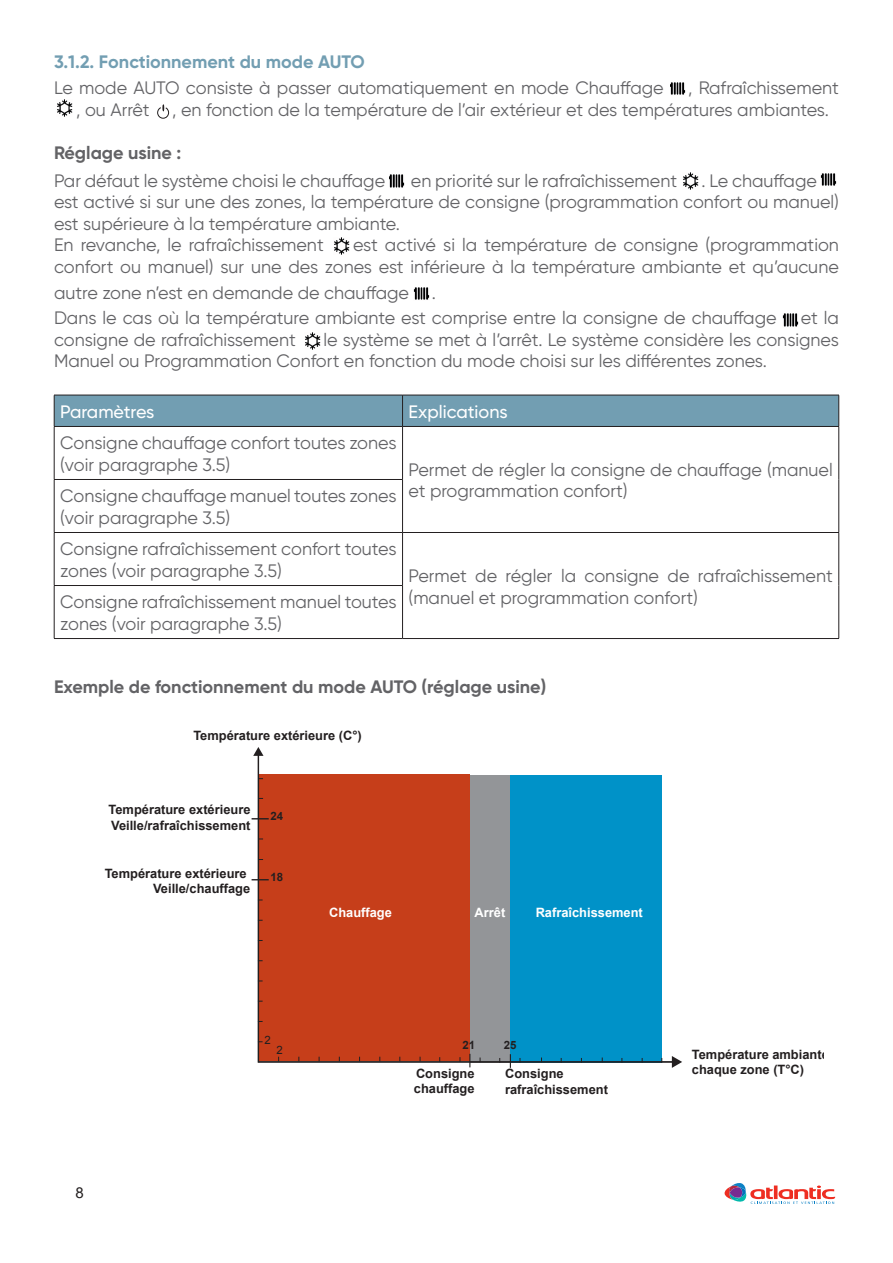
<style>
.page{position:relative;width:893px;height:1263px;background:#fff}
.page>*{position:absolute;margin:0;border:0;box-sizing:border-box;transform-origin:0 0}
.t1{font:18px/21.6px "Gilroy";color:#636366}
.t2{font:700 18px "Gilroy";color:#636366}
.t3{font:700 18px "Gilroy";color:#729eb2}
.t4{font:500 18px "Gilroy";color:#fff}
.t5{font:15px "Arial";color:#231f20}
.t6{font:700 12.9px/15.5px "Arial";color:#231f20}
.t7{font:700 12.9px "Arial";color:#fff}
.t8{font:700 11.4px "Arial";color:#231f20}
.t9{font:11.4px "Arial";color:#231f20}
</style>
<div class="page">
<svg style="left:724px;top:1183px;width:111px;height:21px"></svg>
<img style="left:670px;top:82px;width:16px;height:13px">
<img style="left:57px;top:100px;width:16px;height:17px">
<svg style="left:157px;top:105px;width:12px;height:14px"></svg>
<img style="left:389px;top:175px;width:16px;height:13px">
<img style="left:683px;top:172px;width:16px;height:18px">
<img style="left:821px;top:173px;width:16px;height:13px">
<img style="left:334px;top:237px;width:16px;height:17px">
<img style="left:414px;top:287px;width:16px;height:13px">
<img style="left:783px;top:314px;width:16px;height:13px">
<img style="left:305px;top:332px;width:15px;height:18px">
<div style="left:55px;top:396px;width:783px;height:30px;background:#729eb2"></div>
<hr style="left:54px;top:395px;width:349px;height:1px;background:#231f20">
<hr style="left:54px;top:395px;width:1px;height:31px;background:#231f20">
<hr style="left:403px;top:395px;width:436px;height:1px;background:#231f20">
<hr style="left:402px;top:395px;width:1px;height:31px;background:#231f20">
<hr style="left:838px;top:395px;width:1px;height:31px;background:#231f20">
<hr style="left:54px;top:426px;width:349px;height:1px;background:#231f20">
<hr style="left:54px;top:427px;width:1px;height:52px;background:#231f20">
<hr style="left:403px;top:426px;width:436px;height:1px;background:#231f20">
<hr style="left:402px;top:427px;width:1px;height:52px;background:#231f20">
<hr style="left:838px;top:427px;width:1px;height:52px;background:#231f20">
<hr style="left:54px;top:479px;width:349px;height:1px;background:#231f20">
<hr style="left:54px;top:480px;width:1px;height:52px;background:#231f20">
<hr style="left:402px;top:480px;width:1px;height:52px;background:#231f20">
<hr style="left:838px;top:479px;width:1px;height:53px;background:#231f20">
<hr style="left:54px;top:532px;width:349px;height:1px;background:#231f20">
<hr style="left:54px;top:533px;width:1px;height:52px;background:#231f20">
<hr style="left:403px;top:532px;width:436px;height:1px;background:#231f20">
<hr style="left:402px;top:533px;width:1px;height:52px;background:#231f20">
<hr style="left:838px;top:533px;width:1px;height:52px;background:#231f20">
<hr style="left:54px;top:585px;width:349px;height:1px;background:#231f20">
<hr style="left:54px;top:586px;width:1px;height:52px;background:#231f20">
<hr style="left:402px;top:586px;width:1px;height:52px;background:#231f20">
<hr style="left:838px;top:585px;width:1px;height:53px;background:#231f20">
<hr style="left:54px;top:638px;width:349px;height:1px;background:#231f20">
<hr style="left:403px;top:638px;width:436px;height:1px;background:#231f20">
<div style="left:258px;top:774px;width:212px;height:287px;background:#c63e1a"></div>
<div style="left:470px;top:775px;width:41px;height:288px;background:#939598"></div>
<div style="left:510px;top:775px;width:151px;height:288px;background:#0092c8"></div>
<svg style="left:252px;top:879px;width:17px;height:1px"></svg>
<svg style="left:252px;top:818px;width:17px;height:1px"></svg>
<hr style="left:258px;top:1061px;width:416px;height:2px;background:#231f20">
<svg style="left:672px;top:1056px;width:10px;height:12px"></svg>
<hr style="left:258px;top:754px;width:1px;height:309px;background:#231f20">
<svg style="left:253px;top:747px;width:10px;height:9px"></svg>
<svg style="left:469px;top:1054px;width:1px;height:13px"></svg>
<svg style="left:510px;top:1054px;width:1px;height:14px"></svg>
<p class="t3" style="left:54px;top:51px;width:312px">3.1.2. Fonctionnement du mode AUTO</p>
<p class="t1" style="left:54px;top:77px;width:611px">Le mode AUTO consiste à passer automatiquement en mode Chauffage</p>
<p class="t1" style="left:688px;top:77px;width:152px">, Rafraîchissement</p>
<p class="t1" style="left:76px;top:99px;width:75px">, ou Arrêt</p>
<p class="t1" style="left:172px;top:99px;width:658px">, en fonction de la température de l’air extérieur et des températures ambiantes.</p>
<p class="t2" style="left:54px;top:142px;width:129px">Réglage usine :</p>
<p class="t1" style="left:54px;top:169px;width:333px">Par défaut le système choisi le chauffage</p>
<p class="t1" style="left:411px;top:169px;width:268px">en priorité sur le rafraîchissement</p>
<p class="t1" style="left:54px;top:169px;width:786px;text-indent:647px">. Le chauffage est activé si sur une des zones, la température de consigne (programmation confort ou manuel) est supérieure à la température ambiante.<br>En revanche, le rafraîchissement</p>
<p class="t1" style="left:54px;top:234px;width:786px;text-align:right">est activé si la température de consigne (programmation<br>confort ou manuel) sur une des zones est inférieure à la température ambiante et qu’aucune</p>
<p class="t1" style="left:54px;top:282px;width:357px">autre zone n’est en demande de chauffage</p>
<p class="t1" style="left:54px;top:281px;width:724px;line-height:24.6px;text-indent:378px">.<br>Dans le cas où la température ambiante est comprise entre la consigne de chauffage</p>
<p class="t1" style="left:801px;top:307px;width:40px">et la</p>
<p class="t1" style="left:54px;top:328px;width:786px;text-indent:269px">le système se met à l’arrêt. Le système considère les consignes<br>Manuel ou Programmation Confort en fonction du mode choisi sur les différentes zones.</p>
<p class="t4" style="left:60px;top:401px;width:96px">Paramètres</p>
<p class="t4" style="left:409px;top:401px;width:101px">Explications</p>
<p class="t1" style="left:60px;top:432px;width:338px">Consigne chauffage confort toutes zones (voir paragraphe 3.5)</p>
<p class="t1" style="left:54px;top:328px;width:243px">consigne de rafraîchissement</p>
<p class="t1" style="left:60px;top:456px;width:774px;line-height:26.5px;text-indent:348px">Permet de régler la consigne de chauffage (manuel<br>Consigne chauffage manuel toutes zones et programmation confort)</p>
<p class="t1" style="left:60px;top:502px;width:338px;line-height:31.3px">(voir paragraphe 3.5)<br>Consigne rafraîchissement confort toutes</p>
<p class="t1" style="left:60px;top:560px;width:223px">zones (voir paragraphe 3.5)</p>
<p class="t1" style="left:60px;top:562px;width:774px;line-height:26.5px;text-indent:348px">Permet de régler la consigne de rafraîchissement<br>Consigne rafraîchissement manuel toutes (manuel et programmation confort)</p>
<p class="t1" style="left:60px;top:613px;width:223px">zones (voir paragraphe 3.5)</p>
<p class="t2" style="left:54px;top:675px;width:494px">Exemple de fonctionnement du mode AUTO (réglage usine)</p>
<p class="t6" style="left:193px;top:728px;width:170px">Température extérieure (C°)</p>
<p class="t6" style="left:109px;top:802px;width:143px">Température extérieure<br>Veille/rafraîchissement</p>
<p class="t6" style="left:105px;top:866px;width:147px;text-align:right">Température extérieure<br>Veille/chauffage</p>
<p class="t8" style="left:271px;top:808px;width:14px">24</p>
<p class="t8" style="left:271px;top:869px;width:14px">18</p>
<p class="t5" style="left:75px;top:1182px;width:10px">8</p>
<p class="t9" style="left:265px;top:1032px;width:8px">2</p>
<p class="t9" style="left:276px;top:1042px;width:8px">2</p>
<p class="t7" style="left:329px;top:904px;width:64px">Chauffage</p>
<p class="t7" style="left:475px;top:903px;width:32px">Arrêt</p>
<p class="t7" style="left:536px;top:903px;width:109px">Rafraîchissement</p>
<p class="t8" style="left:462px;top:1037px;width:14px">21</p>
<p class="t8" style="left:504px;top:1037px;width:14px">25</p>
<p class="t6" style="left:414px;top:1066px;width:62px">Consigne chauffage</p>
<p class="t6" style="left:505px;top:1066px;width:104px">Consigne rafraîchissement</p>
<p class="t6" style="left:692px;top:1047px;width:138px">Température ambiante chaque zone (T°C)</p>
</div>
